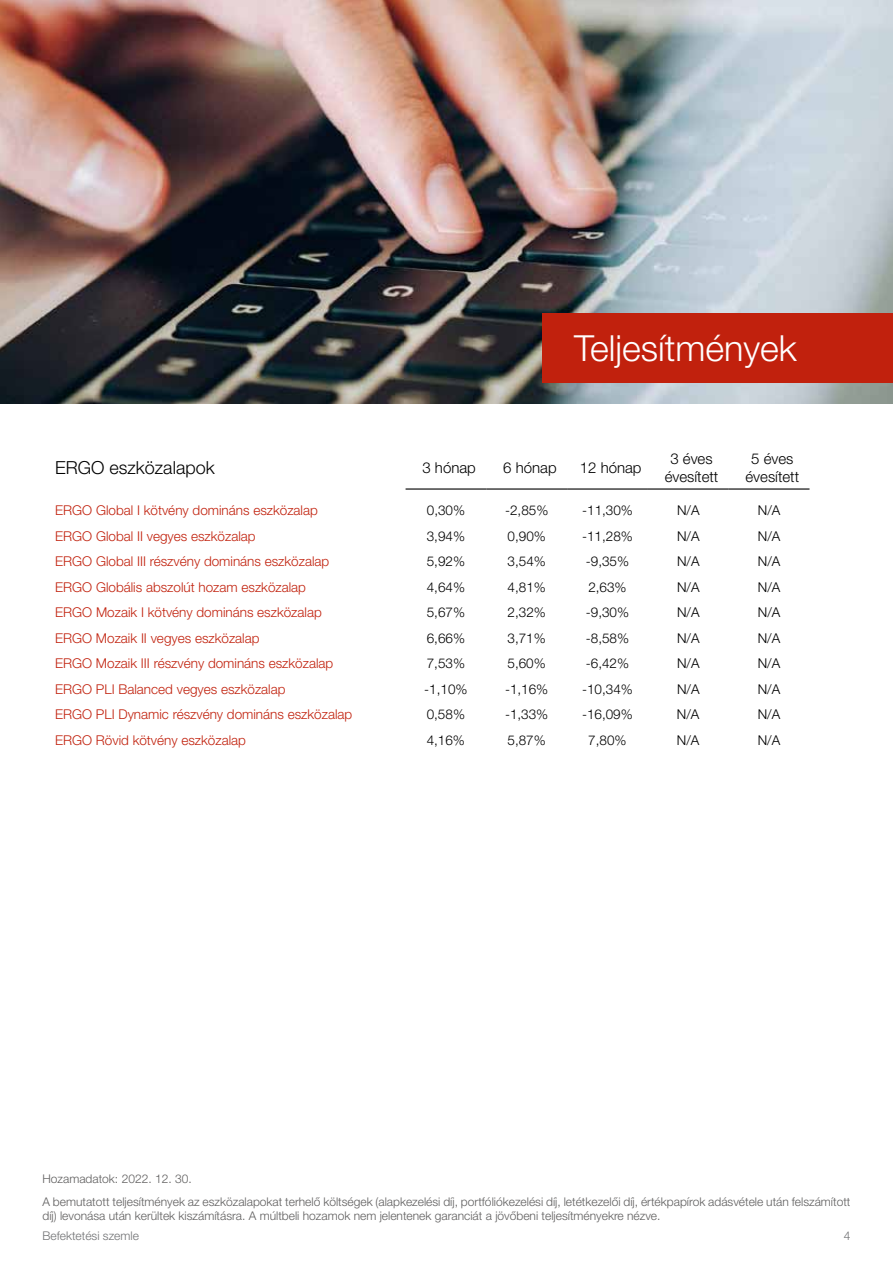
<style>
.page{position:relative;width:893px;height:1263px;background:#fff}
.page>*{position:absolute;margin:0;border:0;box-sizing:border-box;transform-origin:0 0}
.t1{font:300 36px "Helvetica Neue LT Pro";color:#fff}
.t2{font:300 18px "Helvetica Neue LT Pro";color:#000}
.t3{font:300 15px/18px "Helvetica Neue LT Pro";color:#000;text-align:center}
.t4{font:300 13.5px "Helvetica Neue LT Pro";color:#c1210d}
.t5{font:300 13.5px "Helvetica Neue LT Pro";color:#000}
.t6{font:300 12px/23px "Helvetica Neue LT Pro";color:#5f5e5e}
.t7{font:300 12px "Helvetica Neue LT Pro";color:#707173}
</style>
<div class="page">
<img style="left:0;top:0;width:893px;height:404px">
<div style="left:543px;top:314px;width:350px;height:69px;background:#c1210d"></div>
<hr style="left:406px;top:488px;width:80px;height:2px;background:#000">
<hr style="left:486px;top:488px;width:81px;height:2px;background:#000">
<hr style="left:567px;top:488px;width:81px;height:2px;background:#000">
<hr style="left:648px;top:488px;width:81px;height:2px;background:#000">
<hr style="left:729px;top:488px;width:80px;height:2px;background:#000">
<h1 class="t1" style="left:574px;top:326px;width:224px">Teljesítmények</h1>
<h2 class="t2" style="left:55px;top:457px;width:161px">ERGO eszközalapok</h2>
<p class="t3" style="left:422px;top:458px;width:55px">3 hónap</p>
<p class="t3" style="left:503px;top:458px;width:55px">6 hónap</p>
<p class="t3" style="left:580px;top:458px;width:63px">12 hónap</p>
<p class="t3" style="left:665px;top:449px;width:55px">3 éves évesített</p>
<p class="t3" style="left:745px;top:449px;width:55px">5 éves évesített</p>
<p class="t4" style="left:55px;top:502px;width:264px">ERGO Global I kötvény domináns eszközalap</p>
<p class="t5" style="left:427px;top:502px;width:40px">0,30%</p>
<p class="t5" style="left:505px;top:502px;width:45px">-2,85%</p>
<p class="t5" style="left:582px;top:502px;width:52px">-11,30%</p>
<p class="t5" style="left:677px;top:502px;width:24px">N/A</p>
<p class="t5" style="left:758px;top:502px;width:24px">N/A</p>
<p class="t4" style="left:55px;top:528px;width:202px">ERGO Global II vegyes eszközalap</p>
<p class="t5" style="left:427px;top:528px;width:40px">3,94%</p>
<p class="t5" style="left:508px;top:528px;width:40px">0,90%</p>
<p class="t5" style="left:582px;top:528px;width:52px">-11,28%</p>
<p class="t5" style="left:677px;top:528px;width:24px">N/A</p>
<p class="t5" style="left:758px;top:528px;width:24px">N/A</p>
<p class="t4" style="left:55px;top:553px;width:276px">ERGO Global III részvény domináns eszközalap</p>
<p class="t5" style="left:427px;top:553px;width:40px">5,92%</p>
<p class="t5" style="left:508px;top:553px;width:40px">3,54%</p>
<p class="t5" style="left:586px;top:553px;width:45px">-9,35%</p>
<p class="t5" style="left:677px;top:553px;width:24px">N/A</p>
<p class="t5" style="left:758px;top:553px;width:24px">N/A</p>
<p class="t4" style="left:55px;top:579px;width:252px">ERGO Globális abszolút hozam eszközalap</p>
<p class="t5" style="left:427px;top:579px;width:40px">4,64%</p>
<p class="t5" style="left:508px;top:579px;width:40px">4,81%</p>
<p class="t5" style="left:588px;top:579px;width:40px">2,63%</p>
<p class="t5" style="left:677px;top:579px;width:24px">N/A</p>
<p class="t5" style="left:758px;top:579px;width:24px">N/A</p>
<p class="t4" style="left:55px;top:604px;width:268px">ERGO Mozaik I kötvény domináns eszközalap</p>
<p class="t5" style="left:427px;top:604px;width:40px">5,67%</p>
<p class="t5" style="left:508px;top:604px;width:40px">2,32%</p>
<p class="t5" style="left:586px;top:604px;width:45px">-9,30%</p>
<p class="t5" style="left:677px;top:604px;width:24px">N/A</p>
<p class="t5" style="left:758px;top:604px;width:24px">N/A</p>
<p class="t4" style="left:55px;top:630px;width:206px">ERGO Mozaik II vegyes eszközalap</p>
<p class="t5" style="left:427px;top:630px;width:40px">6,66%</p>
<p class="t5" style="left:508px;top:630px;width:40px">3,71%</p>
<p class="t5" style="left:586px;top:630px;width:45px">-8,58%</p>
<p class="t5" style="left:677px;top:630px;width:24px">N/A</p>
<p class="t5" style="left:758px;top:630px;width:24px">N/A</p>
<p class="t4" style="left:55px;top:655px;width:280px">ERGO Mozaik III részvény domináns eszközalap</p>
<p class="t5" style="left:427px;top:655px;width:40px">7,53%</p>
<p class="t5" style="left:507px;top:655px;width:40px">5,60%</p>
<p class="t5" style="left:586px;top:655px;width:45px">-6,42%</p>
<p class="t5" style="left:677px;top:655px;width:24px">N/A</p>
<p class="t5" style="left:758px;top:655px;width:24px">N/A</p>
<p class="t4" style="left:55px;top:681px;width:232px">ERGO PLI Balanced vegyes eszközalap</p>
<p class="t5" style="left:424px;top:681px;width:45px">-1,10%</p>
<p class="t5" style="left:505px;top:681px;width:45px">-1,16%</p>
<p class="t5" style="left:582px;top:681px;width:52px">-10,34%</p>
<p class="t5" style="left:677px;top:681px;width:24px">N/A</p>
<p class="t5" style="left:758px;top:681px;width:24px">N/A</p>
<p class="t4" style="left:55px;top:706px;width:299px">ERGO PLI Dynamic részvény domináns eszközalap</p>
<p class="t5" style="left:427px;top:706px;width:40px">0,58%</p>
<p class="t5" style="left:505px;top:706px;width:45px">-1,33%</p>
<p class="t5" style="left:582px;top:706px;width:52px">-16,09%</p>
<p class="t5" style="left:677px;top:706px;width:24px">N/A</p>
<p class="t5" style="left:758px;top:706px;width:24px">N/A</p>
<p class="t4" style="left:55px;top:732px;width:192px">ERGO Rövid kötvény eszközalap</p>
<p class="t5" style="left:427px;top:732px;width:40px">4,16%</p>
<p class="t5" style="left:507px;top:732px;width:40px">5,87%</p>
<p class="t5" style="left:588px;top:732px;width:40px">7,80%</p>
<p class="t5" style="left:677px;top:732px;width:24px">N/A</p>
<p class="t5" style="left:758px;top:732px;width:24px">N/A</p>
<p class="t6" style="left:43px;top:1167px;width:809px">Hozamadatok: 2022. 12. 30.<br>A bemutatott teljesítmények az eszközalapokat terhelő költségek (alapkezelési díj, portfóliókezelési díj, letétkezelői díj, értékpapírok adásvétele után felszámított</p>
<p class="t6" style="left:43px;top:1204px;width:619px">díj) levonása után kerültek kiszámításra. A múltbeli hozamok nem jelentenek garanciát a jövőbeni teljesítményekre nézve.</p>
<p class="t7" style="left:43px;top:1228px;width:98px">Befektetési szemle</p>
<p class="t7" style="left:844px;top:1228px;width:8px">4</p>
</div>
